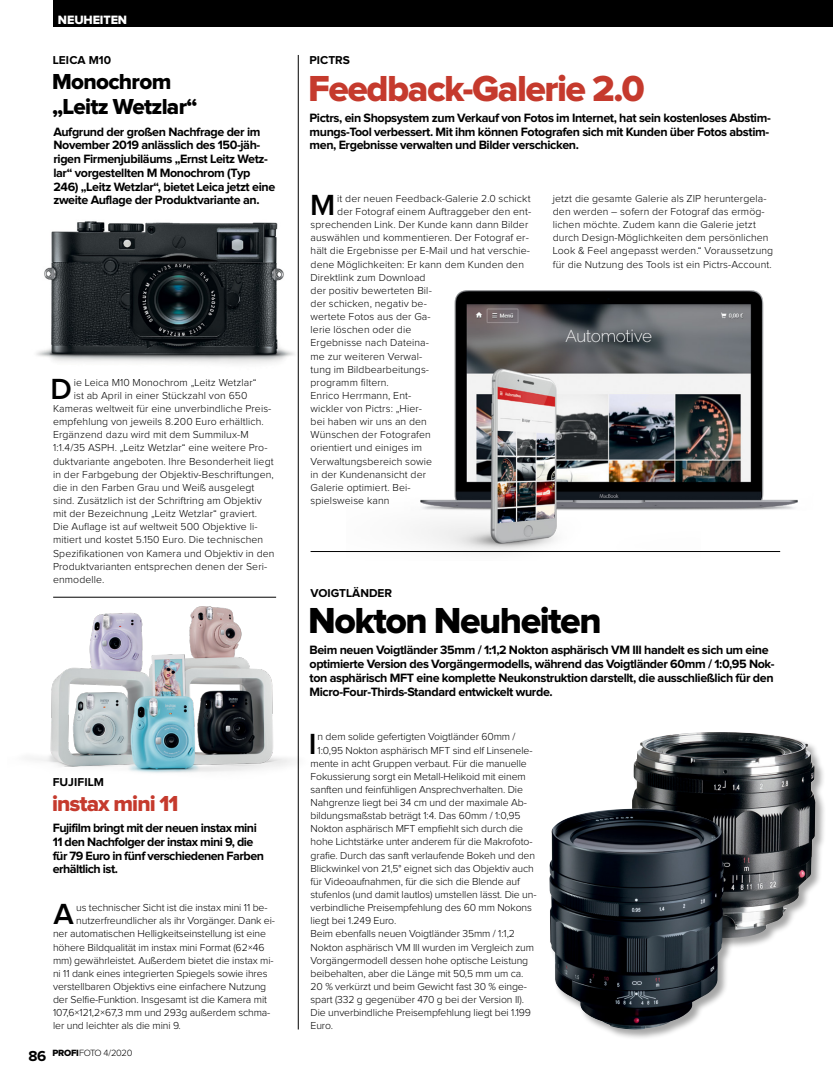
<style>
.page{position:relative;width:833px;height:1085px;background:#fff}
.page>*{position:absolute;margin:0;border:0;box-sizing:border-box;transform-origin:0 0}
.t1{font:37.5px "Proxima Nova Extrabld";letter-spacing:-.04em;color:#c53a2d}
.t2{font:37.5px "Proxima Nova Extrabld";letter-spacing:-.04em;color:#000}
.t3{font:600 30.12px "Proxima Nova";color:#000}
.t4{font:22.5px/25px "Proxima Nova Extrabld";letter-spacing:-.03em;color:#000}
.t5{font:22.5px "Proxima Nova Extrabld";letter-spacing:-.04em;color:#c53a2d}
.t6{font:700 12.5px/13.8px "Proxima Nova";letter-spacing:-.03em;color:#000}
.t7{font:12.5px "Proxima Nova Extrabld";letter-spacing:-.01em;color:#fff}
.t8{font:700 11.88px "Proxima Nova";color:#000}
.t9{font:300 10.5px/13.1px "Proxima Nova";letter-spacing:.01em;color:#000}
.t10{font:300 10.5px "Proxima Nova";letter-spacing:-.01em;color:#000}
.t11{font:300 9.38px "Proxima Nova";letter-spacing:-.04em;color:#000}
.s1{font-weight:700;font-size:15px}
.s2{font-family:"Proxima Nova Extrabld";font-weight:400}
</style>
<div class="page">
<img style="left:416px;top:290px;width:382px;height:263px">
<img style="left:30px;top:583px;width:268px;height:205px">
<img style="left:36px;top:201px;width:262px;height:176px">
<div style="left:53px;top:0;width:780px;height:27px;background:#000"></div>
<hr style="left:53px;top:597px;width:223px;height:1px;background:#000">
<hr style="left:310px;top:551px;width:470px;height:1px;background:#000">
<hr style="left:298px;top:55px;width:1px;height:974px;background:#000">
<div style="left:631px;top:731px;width:195px;height:218px;background:#000;opacity:.35"></div>
<img style="left:632px;top:732px;width:183px;height:206px">
<div style="left:549px;top:808px;width:186px;height:232px;background:#000;opacity:.35"></div>
<img style="left:549px;top:808px;width:85px;height:184px">
<p class="t7" style="left:58px;top:14px;width:71px">NEUHEITEN</p>
<p class="t8" style="left:53px;top:55px;width:60px">LEICA M10</p>
<h3 class="t4" style="left:52px;top:70px;width:147px">Monochrom „Leitz Wetzlar“</h3>
<p class="t6" style="left:53px;top:125px;width:223px">Aufgrund der großen Nachfrage der im November 2019 anlässlich des 150-jäh&shy;rigen Firmenjubiläums „Ernst Leitz Wetz&shy;lar“ vorgestellten M Monochrom (Typ 246) „Leitz Wetzlar“, bietet Leica jetzt eine zweite Auflage der Produktvariante an.</p>
<p class="t9" style="left:74px;top:376px;width:184px">ie Leica M10 Monochrom „Leitz Wetzlar“</p>
<p class="t9" style="left:74px;top:389px;width:175px">ist ab April in einer Stückzahl von 650</p>
<p class="t9" style="left:53px;top:402px;width:220px">Kameras weltweit für eine unverbindliche Preis-</p>
<p class="t9" style="left:53px;top:415px;width:212px">empfehlung von jeweils 8.200 Euro erhältlich.</p>
<p class="t9" style="left:53px;top:428px;width:197px">Ergänzend dazu wird mit dem Summilux-M</p>
<p class="t9" style="left:53px;top:442px;width:216px">1:1.4/35 ASPH. „Leitz Wetzlar“ eine weitere Pro-</p>
<p class="t9" style="left:53px;top:455px;width:222px">duktvariante angeboten. Ihre Besonderheit liegt</p>
<p class="t9" style="left:53px;top:468px;width:222px">in der Farbgebung der Objektiv-Beschriftungen,</p>
<p class="t9" style="left:53px;top:481px;width:203px">die in den Farben Grau und Weiß ausgelegt</p>
<p class="t9" style="left:53px;top:494px;width:210px">sind. Zusätzlich ist der Schriftring am Objektiv</p>
<p class="t9" style="left:53px;top:507px;width:206px">mit der Bezeichnung „Leitz Wetzlar“ graviert.</p>
<p class="t9" style="left:53px;top:520px;width:206px">Die Auflage ist auf weltweit 500 Objektive li-</p>
<p class="t9" style="left:53px;top:533px;width:212px">mitiert und kostet 5.150 Euro. Die technischen</p>
<p class="t9" style="left:53px;top:547px;width:223px">Spezifikationen von Kamera und Objektiv in den</p>
<p class="t9" style="left:53px;top:560px;width:216px">Produktvarianten entsprechen denen der Seri-</p>
<p class="t9" style="left:53px;top:573px;width:53px">enmodelle.</p>
<h2 class="t3" style="left:51px;top:375px;width:23px">D</h2>
<p class="t8" style="left:53px;top:776px;width:53px">FUJIFILM</p>
<h3 class="t5" style="left:52px;top:792px;width:128px">instax mini 11</h3>
<p class="t6" style="left:53px;top:821px;width:213px">Fujifilm bringt mit der neuen instax mini 11 den Nachfolger der instax mini 9, die für 79 Euro in fünf verschiedenen Farben erhältlich ist.</p>
<h2 class="t3" style="left:53px;top:900px;width:22px">A</h2>
<p class="t10" style="left:76px;top:902px;width:193px">us technischer Sicht ist die instax mini 11 be-</p>
<p class="t10" style="left:76px;top:915px;width:200px">nutzerfreundlicher als ihr Vorgänger. Dank ei-</p>
<p class="t10" style="left:53px;top:928px;width:214px">ner automatischen Helligkeitseinstellung ist eine</p>
<p class="t10" style="left:53px;top:942px;width:213px">höhere Bildqualität im instax mini Format (62×46</p>
<p class="t10" style="left:53px;top:955px;width:222px">mm) gewährleistet. Außerdem bietet die instax mi-</p>
<p class="t10" style="left:53px;top:968px;width:216px">ni 11 dank eines integrierten Spiegels sowie ihres</p>
<p class="t10" style="left:53px;top:981px;width:215px">verstellbaren Objektivs eine einfachere Nutzung</p>
<p class="t10" style="left:53px;top:994px;width:215px">der Selfie-Funktion. Insgesamt ist die Kamera mit</p>
<p class="t10" style="left:53px;top:1007px;width:219px">107,6×121,2×67,3 mm und 293g außerdem schma-</p>
<p class="t10" style="left:53px;top:1020px;width:129px">ler und leichter als die mini 9.</p>
<p class="t11" style="left:29px;top:1048px;width:105px"><span class="s1">86</span> <span class="s2">PROFI</span>FOTO 4/2020</p>
<p class="t8" style="left:309px;top:55px;width:42px">PICTRS</p>
<h1 class="t1" style="left:308px;top:71px;width:338px">Feedback-Galerie 2.0</h1>
<p class="t6" style="left:309px;top:111px;width:463px">Pictrs, ein Shopsystem zum Verkauf von Fotos im Internet, hat sein kostenloses Abstim&shy;mungs-Tool verbessert. Mit ihm können Fotografen sich mit Kunden über Fotos abstim&shy;men, Ergebnisse verwalten und Bilder verschicken.</p>
<p class="t9" style="left:337px;top:192px;width:195px">it der neuen Feedback-Galerie 2.0 schickt</p>
<p class="t9" style="left:337px;top:205px;width:195px">der Fotograf einem Auftraggeber den ent-</p>
<p class="t9" style="left:310px;top:218px;width:219px">sprechenden Link. Der Kunde kann dann Bilder</p>
<p class="t9" style="left:310px;top:232px;width:220px">auswählen und kommentieren. Der Fotograf er-</p>
<p class="t9" style="left:310px;top:245px;width:221px">hält die Ergebnisse per E-Mail und hat verschie-</p>
<p class="t9" style="left:310px;top:258px;width:215px">dene Möglichkeiten: Er kann dem Kunden den</p>
<p class="t9" style="left:310px;top:271px;width:116px">Direktlink zum Download</p>
<p class="t9" style="left:310px;top:284px;width:123px">der positiv bewerteten Bil-</p>
<p class="t9" style="left:310px;top:297px;width:118px">der schicken, negativ be-</p>
<p class="t9" style="left:310px;top:310px;width:122px">wertete Fotos aus der Ga-</p>
<p class="t9" style="left:310px;top:323px;width:102px">lerie löschen oder die</p>
<p class="t9" style="left:310px;top:337px;width:120px">Ergebnisse nach Dateina-</p>
<p class="t9" style="left:310px;top:350px;width:113px">me zur weiteren Verwal-</p>
<p class="t9" style="left:310px;top:363px;width:120px">tung im Bildbearbeitungs-</p>
<p class="t9" style="left:310px;top:376px;width:80px">programm filtern.</p>
<p class="t9" style="left:310px;top:389px;width:102px">Enrico Herrmann, Ent-</p>
<p class="t9" style="left:310px;top:402px;width:113px">wickler von Pictrs: „Hier-</p>
<p class="t9" style="left:310px;top:415px;width:118px">bei haben wir uns an den</p>
<p class="t9" style="left:310px;top:428px;width:122px">Wünschen der Fotografen</p>
<p class="t9" style="left:310px;top:442px;width:113px">orientiert und einiges im</p>
<p class="t9" style="left:310px;top:455px;width:123px">Verwaltungsbereich sowie</p>
<p class="t9" style="left:310px;top:468px;width:117px">in der Kundenansicht der</p>
<p class="t9" style="left:310px;top:481px;width:102px">Galerie optimiert. Bei-</p>
<p class="t9" style="left:310px;top:494px;width:80px">spielsweise kann</p>
<h2 class="t3" style="left:310px;top:191px;width:27px">M</h2>
<p class="t9" style="left:553px;top:192px;width:222px">jetzt die gesamte Galerie als ZIP heruntergela&shy;den werden – sofern der Fotograf das ermög&shy;lichen möchte. Zudem kann die Galerie jetzt durch Design-Möglichkeiten dem persönlichen Look &amp; Feel angepasst werden.“ Voraussetzung für die Nutzung des Tools ist ein Pictrs-Account.</p>
<p class="t8" style="left:310px;top:587px;width:83px">VOIGTLÄNDER</p>
<h1 class="t2" style="left:308px;top:603px;width:295px">Nokton Neuheiten</h1>
<p class="t6" style="left:309px;top:644px;width:466px">Beim neuen Voigtländer 35mm / 1:1,2 Nokton asphärisch VM III handelt es sich um eine optimierte Version des Vorgängermodells, während das Voigtländer 60mm / 1:0,95 Nok&shy;ton asphärisch MFT eine komplette Neukonstruktion darstellt, die ausschließlich für den Micro-Four-Thirds-Standard entwickelt wurde.</p>
<p class="t10" style="left:317px;top:732px;width:199px">n dem solide gefertigten Voigtländer 60mm /</p>
<p class="t10" style="left:317px;top:745px;width:216px">1:0,95 Nokton asphärisch MFT sind elf Linsenele-</p>
<p class="t10" style="left:310px;top:758px;width:218px">mente in acht Gruppen verbaut. Für die manuelle</p>
<p class="t10" style="left:310px;top:771px;width:217px">Fokussierung sorgt ein Metall-Helikoid mit einem</p>
<p class="t10" style="left:310px;top:784px;width:214px">sanften und feinfühligen Ansprechverhalten. Die</p>
<p class="t10" style="left:310px;top:797px;width:218px">Nahgrenze liegt bei 34 cm und der maximale Ab-</p>
<p class="t10" style="left:310px;top:810px;width:212px">bildungsmaßstab beträgt 1:4. Das 60mm / 1:0,95</p>
<p class="t10" style="left:310px;top:823px;width:214px">Nokton asphärisch MFT empfiehlt sich durch die</p>
<p class="t10" style="left:310px;top:837px;width:223px">hohe Lichtstärke unter anderem für die Makrofoto-</p>
<p class="t10" style="left:310px;top:850px;width:226px">grafie. Durch das sanft verlaufende Bokeh und den</p>
<p class="t10" style="left:310px;top:863px;width:225px">Blickwinkel von 21,5° eignet sich das Objektiv auch</p>
<p class="t10" style="left:310px;top:876px;width:211px">für Videoaufnahmen, für die sich die Blende auf</p>
<p class="t10" style="left:310px;top:889px;width:227px">stufenlos (und damit lautlos) umstellen lässt. Die un-</p>
<p class="t10" style="left:310px;top:902px;width:223px">verbindliche Preisempfehlung des 60 mm Nokons</p>
<p class="t10" style="left:310px;top:915px;width:87px">liegt bei 1.249 Euro.</p>
<p class="t10" style="left:310px;top:928px;width:206px">Beim ebenfalls neuen Voigtländer 35mm / 1:1,2</p>
<p class="t10" style="left:310px;top:942px;width:225px">Nokton asphärisch VM III wurden im Vergleich zum</p>
<p class="t10" style="left:310px;top:955px;width:219px">Vorgängermodell dessen hohe optische Leistung</p>
<p class="t10" style="left:310px;top:968px;width:214px">beibehalten, aber die Länge mit 50,5 mm um ca.</p>
<p class="t10" style="left:310px;top:981px;width:218px">20 % verkürzt und beim Gewicht fast 30 % einge-</p>
<p class="t10" style="left:310px;top:994px;width:215px">spart (332 g gegenüber 470 g bei der Version II).</p>
<p class="t10" style="left:310px;top:1007px;width:222px">Die unverbindliche Preisempfehlung liegt bei 1.199</p>
<p class="t9" style="left:310px;top:1019px;width:24px">Euro.</p>
<h2 class="t3" style="left:309px;top:729px;width:9px">I</h2>
</div>
